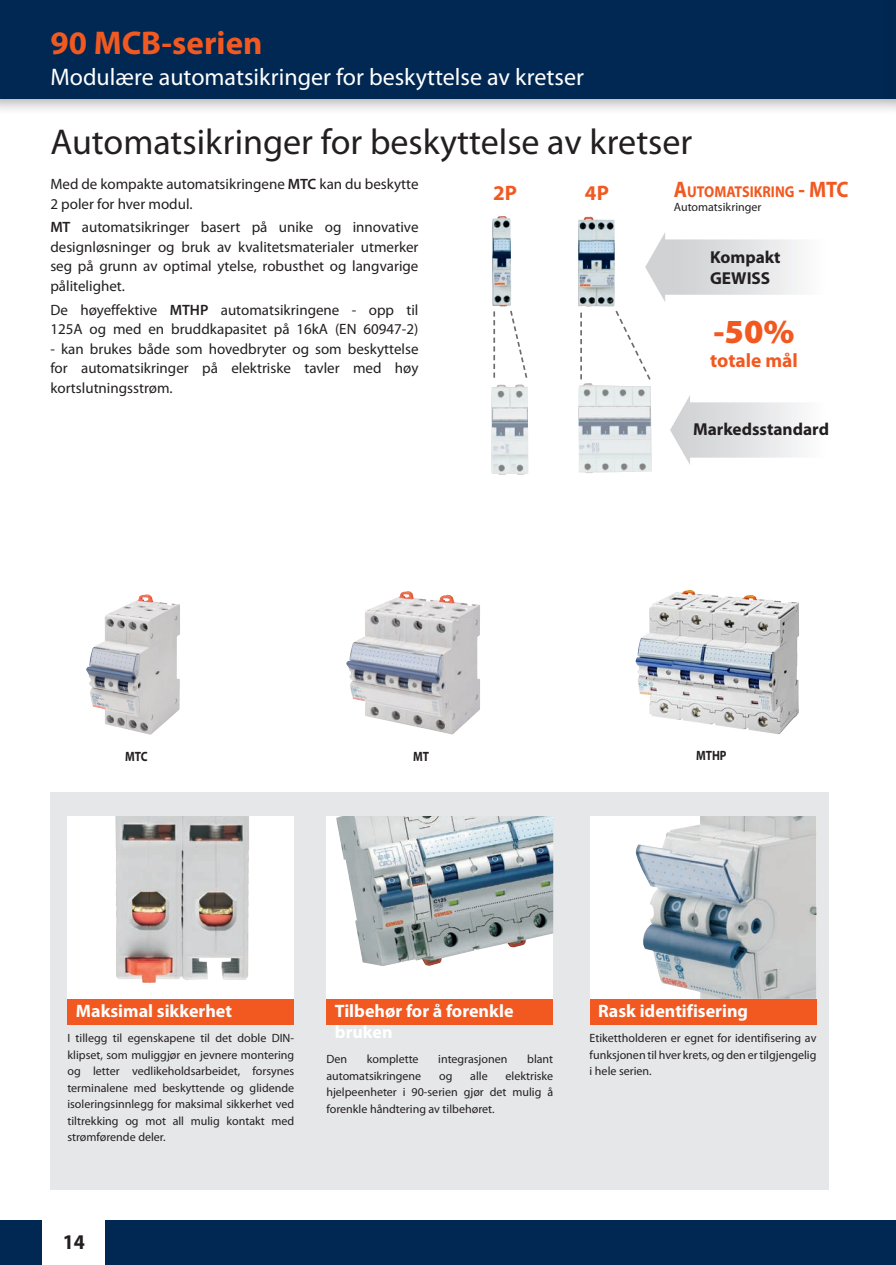
<style>
.page{position:relative;width:896px;height:1265px;background:#fff}
.page>*{position:absolute;margin:0;border:0;box-sizing:border-box;transform-origin:0 0}
.t1{font:36px "Myriad Pro";color:#231f20}
.t2{font:900 33.9px "Myriad Pro";color:#f15921}
.t3{font:700 33px "Myriad Pro";color:#f15921}
.t4{font:24px "Myriad Pro";color:#fff}
.t5{font:700 21px "Myriad Pro";color:#f15921}
.t6{font:700 21px "Myriad Pro";color:#231f20;scale:.95 1}
.t7{font:700 19.5px "Myriad Pro";color:#f15921}
.t8{font:700 18px/21px "Myriad Pro";color:#fff}
.t9{font:700 17.4px/20.9px "Myriad Pro";color:#231f20}
.t10{font:700 15.75px "Myriad Pro";color:#f15921;scale:.9 1}
.t11{font:15px/19.5px "Myriad Pro";color:#231f20}
.t12{font:700 13.5px "Myriad Pro";letter-spacing:-.015em;color:#231f20;scale:.85 1}
.t13{font:12px/16.5px "Myriad Pro";color:#231f20;text-align:justify}
.s1{font-weight:600}
.s2{font-size:22.5px}
</style>
<div class="page">
<svg style="left:645px;top:233px;width:156px;height:69px"></svg>
<svg style="left:670px;top:395px;width:131px;height:70px"></svg>
<img style="left:86px;top:594px;width:94px;height:141px">
<img style="left:635px;top:590px;width:163px;height:144px">
<img style="left:491px;top:384px;width:37px;height:91px">
<img style="left:492px;top:216px;width:19px;height:90px">
<svg style="left:510px;top:310px;width:18px;height:68px"></svg>
<svg style="left:493px;top:311px;width:2px;height:67px"></svg>
<img style="left:578px;top:383px;width:73px;height:90px">
<img style="left:578px;top:217px;width:37px;height:90px">
<svg style="left:615px;top:310px;width:36px;height:70px"></svg>
<svg style="left:580px;top:312px;width:1px;height:67px"></svg>
<div style="left:50px;top:792px;width:778px;height:398px;background:#e6e7e9"></div>
<div style="left:326px;top:816px;width:227px;height:183px;background:#fff"></div>
<img style="left:336px;top:816px;width:217px;height:150px">
<div style="left:326px;top:999px;width:227px;height:25px;background:#f15921"></div>
<div style="left:67px;top:816px;width:227px;height:183px;background:#fff"></div>
<img style="left:115px;top:816px;width:134px;height:167px">
<div style="left:67px;top:999px;width:227px;height:25px;background:#f15921"></div>
<div style="left:589px;top:816px;width:227px;height:183px;background:#fff"></div>
<img style="left:635px;top:816px;width:181px;height:183px">
<div style="left:589px;top:999px;width:227px;height:25px;background:#f15921"></div>
<img style="left:346px;top:591px;width:134px;height:143px">
<div style="left:106px;top:1220px;width:786px;height:45px;background:#002853"></div>
<div style="left:0;top:0;width:895px;height:116px;background:#231f20;opacity:.4"></div>
<div style="left:0;top:0;width:892px;height:99px;background:#002853"></div>
<div style="left:881px;top:0;width:14px;height:116px;background:#231f20;opacity:.4"></div>
<hr style="left:892px;top:0;width:3px;height:99px;background:#002853">
<hr style="left:892px;top:1220px;width:3px;height:45px;background:#002853">
<div style="left:0;top:1220px;width:42px;height:45px;background:#002853"></div>
<h3 class="t3" style="left:50px;top:21px;width:213px">90 MCB-serien</h3>
<h3 class="t4" style="left:50px;top:62px;width:535px">Modulære automatsikringer for beskyttelse av kretser</h3>
<h1 class="t1" style="left:50px;top:120px;width:643px">Automatsikringer for beskyttelse av kretser</h1>
<p class="t11" style="left:50px;top:174px;width:369px">Med de kompakte automatsikringene <span class="s1">MTC</span> kan du beskytte<br>2 poler for hver modul.</p>
<p class="t11" style="left:50px;top:217px;width:369px;text-align:justify"><span class="s1">MT</span> automatsikringer basert på unike og innovative designløsninger og bruk av kvalitetsmaterialer utmerker seg på grunn av optimal ytelse, robusthet og langvarige pålitelighet.</p>
<p class="t11" style="left:50px;top:300px;width:369px">De høyeffektive <span class="s1">MTHP</span> automatsikringene - opp til<br>125A og med en bruddkapasitet på 16kA (EN 60947-2)</p>
<p class="t11" style="left:50px;top:339px;width:369px;text-align:justify">- kan brukes både som hovedbryter og som beskyttelse for automatsikringer på elektriske tavler med høy kortslutningsstrøm.</p>
<h3 class="t5" style="left:493px;top:179px;width:26px">2P</h3>
<h3 class="t5" style="left:584px;top:179px;width:26px">4P</h3>
<h3 class="t10" style="left:673px;top:181px;width:196px"><span class="s2">A</span>UTOMATSIKRING <span class="s2">- MTC</span></h3>
<p class="t13" style="left:673px;top:199px;width:89px">Automatsikringer</p>
<h3 class="t9" style="left:709px;top:246px;width:72px">Kompakt<br>GEWISS</h3>
<h2 class="t2" style="left:713px;top:309px;width:82px">-50%</h2>
<h3 class="t7" style="left:709px;top:347px;width:89px">totale mål</h3>
<h3 class="t9" style="left:692px;top:418px;width:137px">Markedsstandard</h3>
<p class="t12" style="left:125px;top:748px;width:28px">MTC</p>
<p class="t12" style="left:696px;top:746px;width:37px">MTHP</p>
<p class="t12" style="left:413px;top:748px;width:20px">MT</p>
<h3 class="t8" style="left:76px;top:1000px;width:158px">Maksimal sikkerhet</h3>
<p class="t13" style="left:67px;top:1029px;width:228px">I tillegg til egenskapene til det doble DIN&shy;klipset, som muliggjør en jevnere montering og letter vedlikeholdsarbeidet, forsynes terminalene med beskyttende og glidende isoleringsinnlegg for maksimal sikkerhet ved tiltrekking og mot all mulig kontakt med strømførende deler.</p>
<h3 class="t8" style="left:335px;top:1000px;width:180px">Tilbehør for å forenkle bruken</h3>
<p class="t13" style="left:326px;top:1050px;width:22px">Den</p>
<p class="t13" style="left:366px;top:1050px;width:53px">komplette</p>
<p class="t13" style="left:438px;top:1050px;width:71px">integrasjonen</p>
<p class="t13" style="left:527px;top:1050px;width:28px">blant</p>
<p class="t13" style="left:326px;top:1067px;width:96px">automatsikringene</p>
<p class="t13" style="left:439px;top:1067px;width:15px">og</p>
<p class="t13" style="left:470px;top:1067px;width:19px">alle</p>
<p class="t13" style="left:326px;top:1067px;width:228px;text-indent:179px">elektriske hjelpeenheter i 90-serien gjør det mulig å forenkle håndtering av tilbehøret.</p>
<h3 class="t8" style="left:598px;top:1000px;width:151px">Rask identifisering</h3>
<p class="t13" style="left:589px;top:1029px;width:228px">Etikettholderen er egnet for identifisering av funksjonen til hver krets, og den er tilgjengelig i hele serien.</p>
<h3 class="t6" style="left:63px;top:1227px;width:25px">14</h3>
</div>
